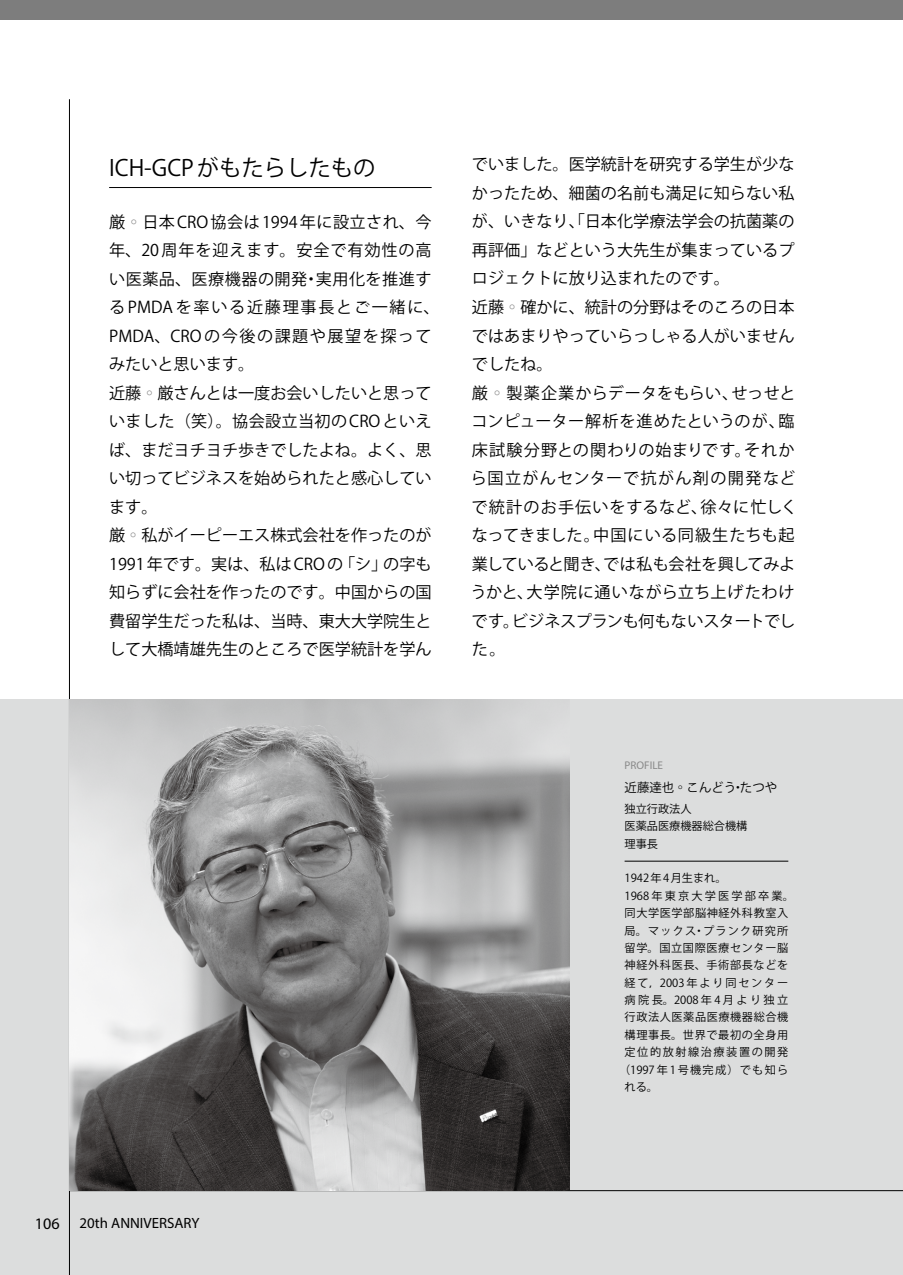
<style>
.page{position:relative;width:903px;height:1275px;background:#fff}
.page>*{position:absolute;margin:0;border:0;box-sizing:border-box;transform-origin:0 0}
.t1{font:22.4px "Koz Go Pr 6 N";color:#000}
.t2{font:16.1px/28.5px "Koz Go Pr 6 N";color:#000}
.t3{font:14.88px "Myriad Pro";color:#000}
.t4{font:12.42px "Koz Go Pr 6 N";color:#000}
.t5{font:11.2px "Koz Go Pr 6 N";letter-spacing:.055em;color:#000}
.t6{font:11.2px/17.3px "Koz Go Pr 6 N";color:#000}
.t7{font:11.2px "Koz Go Pr 6 N";letter-spacing:.115em;color:#000}
.t8{font:11.2px "Koz Go Pr 6 N";letter-spacing:.195em;color:#000}
.t9{font:11.2px "Koz Go Pr 6 N";letter-spacing:.16em;color:#000}
.t10{font:11.2px "Koz Go Pr 6 N";letter-spacing:.21em;color:#000}
.t11{font:11.2px "Koz Go Pr 6 N";letter-spacing:.105em;color:#000}
.t12{font:11.2px "Koz Go Pr 6 N";letter-spacing:.14em;color:#000}
.t13{font:11.2px "Myriad Pro";color:#898989}
.s1{color:#898989}
.s2{font-size:16.1px}
</style>
<div class="page">
<div style="left:0;top:699px;width:903px;height:576px;background:#dcdddd"></div>
<hr style="left:69px;top:99px;width:1px;height:1176px;background:#000">
<hr style="left:69px;top:1190px;width:834px;height:1px;background:#000">
<div style="left:0;top:0;width:903px;height:20px;background:#7d7d7d"></div>
<img style="left:69px;top:700px;width:501px;height:491px">
<hr style="left:109px;top:187px;width:323px;height:1px;background:#000">
<hr style="left:624px;top:861px;width:164px;height:1px;background:#000">
<h1 class="t1" style="left:109px;top:155px;width:268px">ICH-GCP がもたらしたもの</h1>
<p class="t2" style="left:109px;top:208px;width:332px">厳<span class="s1">◦</span>日本CRO協会は1994年に設立され、今年、20周年を迎えます。安全で有効性の高い医薬品、医療機器の開発・実用化を推進するPMDAを率いる近藤理事長とご一緒に、<br>PMDA、CROの今後の課題や展望を探ってみたいと思います。<br>近藤<span class="s1">◦</span>厳さんとは一度お会いしたいと思っていました（笑）。協会設立当初の CRO といえば、まだヨチヨチ歩きでしたよね。よく、思い切ってビジネスを始められたと感心しています。<br>厳<span class="s1">◦</span>私がイーピーエス株式会社を作ったのが<br>1991 年です。実は、私は CRO の「シ」の字も知らずに会社を作ったのです。中国からの国費留学生だった私は、当時、東大大学院生として大橋靖雄先生のところで医学統計を学ん</p>
<p class="t2" style="left:470px;top:151px;width:328px">でいました。医学統計を研究する学生が少なかったため、細菌の名前も満足に知らない私が、いきなり、「日本化学療法学会の抗菌薬の再評価」などという大先生が集まっているプロジェクトに放り込まれたのです。<br>近藤<span class="s1">◦</span>確かに、統計の分野はそのころの日本ではあまりやっていらっしゃる人がいませんでしたね。<br>厳<span class="s1">◦</span>製薬企業からデータをもらい、せっせとコンピューター解析を進めたというのが、臨床試験分野との関わりの始まりです。それから国立がんセンターで抗がん剤の開発などで統計のお手伝いをするなど、徐々に忙しくなってきました。中国にいる同級生たちも起業していると聞き、では私も会社を興してみようかと、大学院に通いながら立ち上げたわけです。ビジネスプランも何もないスタートでした。</p>
<p class="t13" style="left:624px;top:758px;width:40px">PROFILE</p>
<p class="t4" style="left:624px;top:780px;width:154px">近藤達也◦こんどう・たつや</p>
<p class="t6" style="left:624px;top:800px;width:124px">独立行政法人<br>医薬品医療機器総合機構理事長</p>
<p class="t6" style="left:624px;top:870px;width:103px">1942 年 4 月生まれ。</p>
<p class="t8" style="left:624px;top:889px;width:171px">1968年東京大学医学部卒業。</p>
<p class="t5" style="left:624px;top:907px;width:165px">同大学医学部脳神経外科教室入</p>
<p class="t11" style="left:624px;top:924px;width:165px">局。マックス・プランク研究所</p>
<p class="t5" style="left:624px;top:941px;width:165px">留学。国立国際医療センター脳</p>
<p class="t5" style="left:624px;top:959px;width:165px">神経外科医長、手術部長などを</p>
<p class="t9" style="left:624px;top:976px;width:165px">経て，2003年より同センター</p>
<p class="t10" style="left:624px;top:994px;width:165px">病院長。2008年4月より独立</p>
<p class="t5" style="left:624px;top:1011px;width:165px">行政法人医薬品医療機器総合機</p>
<p class="t5" style="left:624px;top:1028px;width:165px">構理事長。世界で最初の全身用</p>
<p class="t12" style="left:624px;top:1046px;width:165px">定位的放射線治療装置の開発</p>
<p class="t7" style="left:619px;top:1063px;width:171px">（1997年1号機完成）でも知ら</p>
<p class="t5" style="left:624px;top:1080px;width:35px">れる。</p>
<p class="t3" style="left:35px;top:1214px;width:166px"><span class="s2">106</span> 20th ANNIVERSARY</p>
</div>
